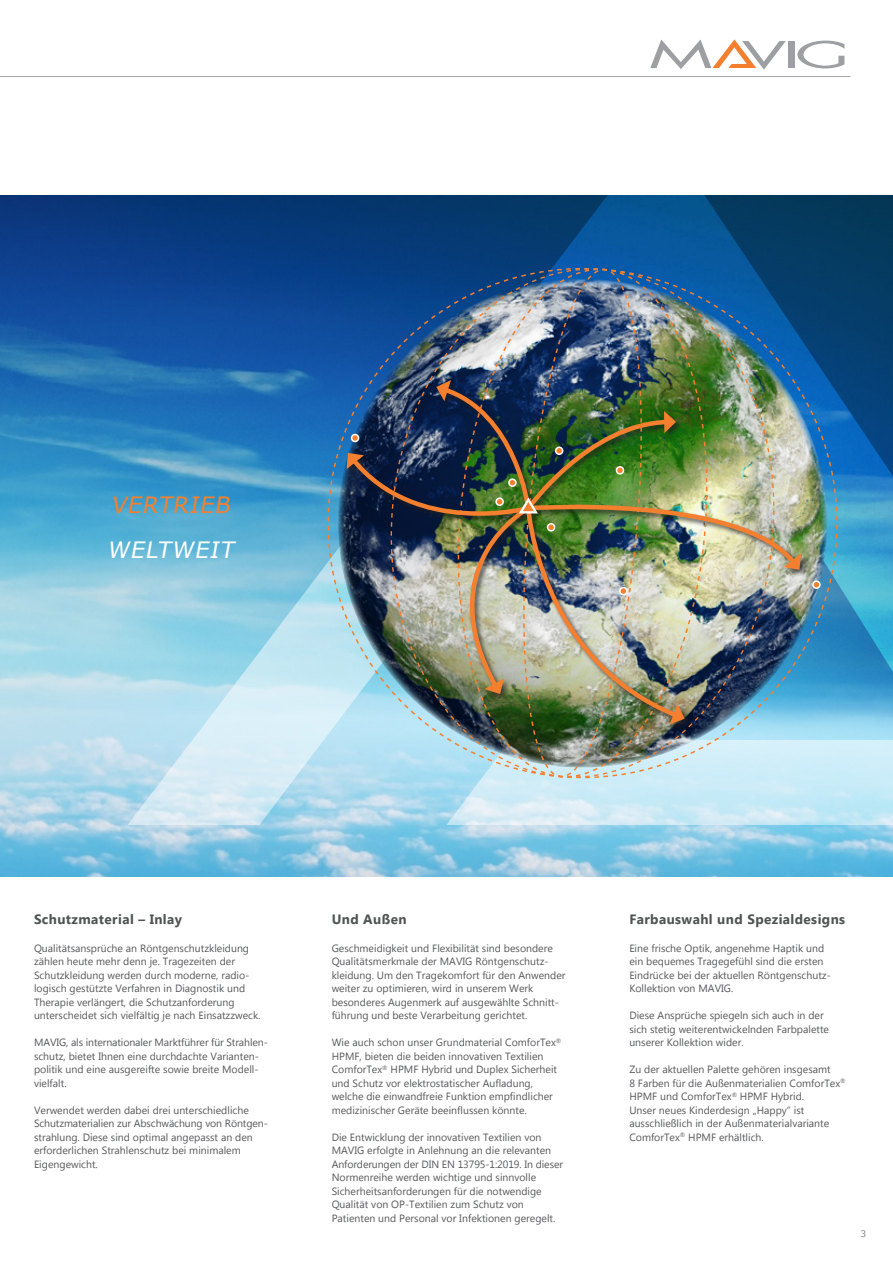
<style>
.page{position:relative;width:893px;height:1263px;background:#fff}
.page>*{position:absolute;margin:0;border:0;box-sizing:border-box;transform-origin:0 0}
.t1{font:italic 22.5px "Verdana";color:#f4802f}
.t2{font:italic 22.5px "Verdana";color:#fff}
.t3{font:700 13.5px "Lao UI";letter-spacing:.03em;color:#505353}
.t4{font:10.5px/13.5px "Lao UI";color:#57585a}
.t5{font:9px "Verdana";color:#808285}
</style>
<div class="page">
<hr style="left:0;top:76px;width:850px;height:1px;background:#a1a3a6">
<div style="left:788px;top:41px;width:6px;height:27px;background:#9d9fa2"></div>
<svg style="left:797px;top:41px;width:47px;height:27px"></svg>
<svg style="left:650px;top:39px;width:136px;height:31px"></svg>
<img style="left:0;top:196px;width:893px;height:680px">
<svg style="left:128px;top:195px;width:765px;height:630px;background:#5690ba"></svg>
<svg style="left:838px;top:268px;width:7px;height:272px;background:#14629e"></svg>
<svg style="left:320px;top:506px;width:7px;height:272px;background:#abd9eb"></svg>
<img style="left:327px;top:268px;width:511px;height:510px">
<img style="left:346px;top:268px;width:455px;height:510px">
<h1 class="t1" style="left:111px;top:489px;width:126px">VERTRIEB</h1>
<h1 class="t2" style="left:107px;top:534px;width:133px">WELTWEIT</h1>
<p class="t3" style="left:34px;top:910px;width:150px">Schutzmaterial – Inlay</p>
<p class="t4" style="left:34px;top:941px;width:228px">Qualitätsansprüche an Röntgenschutzkleidung zählen heute mehr denn je. Tragezeiten der Schutzkleidung werden durch moderne, radio&shy;logisch gestützte Verfahren in Diagnostik und Therapie verlängert, die Schutzanforderung unterscheidet sich vielfältig je nach Einsatzzweck.</p>
<p class="t4" style="left:34px;top:1035px;width:235px">MAVIG, als internationaler Marktführer für Strahlen&shy;schutz, bietet Ihnen eine durchdachte Varianten&shy;politik und eine ausgereifte sowie breite Modell&shy;vielfalt.</p>
<p class="t4" style="left:34px;top:1103px;width:235px">Verwendet werden dabei drei unterschiedliche Schutzmaterialien zur Abschwächung von Röntgen&shy;strahlung. Diese sind optimal angepasst an den erforderlichen Strahlenschutz bei minimalem Eigengewicht.</p>
<p class="t3" style="left:332px;top:910px;width:76px">Und Außen</p>
<p class="t4" style="left:332px;top:941px;width:235px">Geschmeidigkeit und Flexibilität sind besondere Qualitätsmerkmale der MAVIG Röntgenschutz&shy;kleidung. Um den Tragekomfort für den Anwender weiter zu optimieren, wird in unserem Werk besonderes Augenmerk auf ausgewählte Schnitt&shy;führung und beste Verarbeitung gerichtet.</p>
<p class="t4" style="left:332px;top:1035px;width:231px">Wie auch schon unser Grundmaterial ComforTex<sup>® </sup>HPMF, bieten die beiden innovativen Textilien ComforTex<sup>®</sup> HPMF Hybrid und Duplex Sicherheit und Schutz vor elektrostatischer Aufladung, welche die einwandfreie Funktion empfindlicher medizinischer Geräte beeinflussen könnte.</p>
<p class="t4" style="left:332px;top:1130px;width:233px">Die Entwicklung der innovativen Textilien von MAVIG erfolgte in Anlehnung an die relevanten Anforderungen der DIN EN 13795-1:2019. In dieser Normenreihe werden wichtige und sinnvolle Sicherheitsanforderungen für die notwendige Qualität von OP-Textilien zum Schutz von Patienten und Personal vor Infektionen geregelt.</p>
<p class="t3" style="left:629px;top:910px;width:217px">Farbauswahl und Spezialdesigns</p>
<p class="t4" style="left:629px;top:941px;width:203px">Eine frische Optik, angenehme Haptik und ein bequemes Tragegefühl sind die ersten Eindrücke bei der aktuellen Röntgenschutz-Kollektion von MAVIG.</p>
<p class="t4" style="left:629px;top:1008px;width:201px">Diese Ansprüche spiegeln sich auch in der sich stetig weiterentwickelnden Farbpalette unserer Kollektion wider.</p>
<p class="t4" style="left:629px;top:1062px;width:218px">Zu der aktuellen Palette gehören insgesamt<br>8 Farben für die Außenmaterialien ComforTex<sup>® </sup>HPMF und ComforTex<sup>®</sup> HPMF Hybrid.<br>Unser neues Kinderdesign „Happy“ ist ausschließlich in der Außenmaterialvariante ComforTex<sup>®</sup> HPMF erhältlich.</p>
<p class="t5" style="left:860px;top:1227px;width:7px">3</p>
</div>
